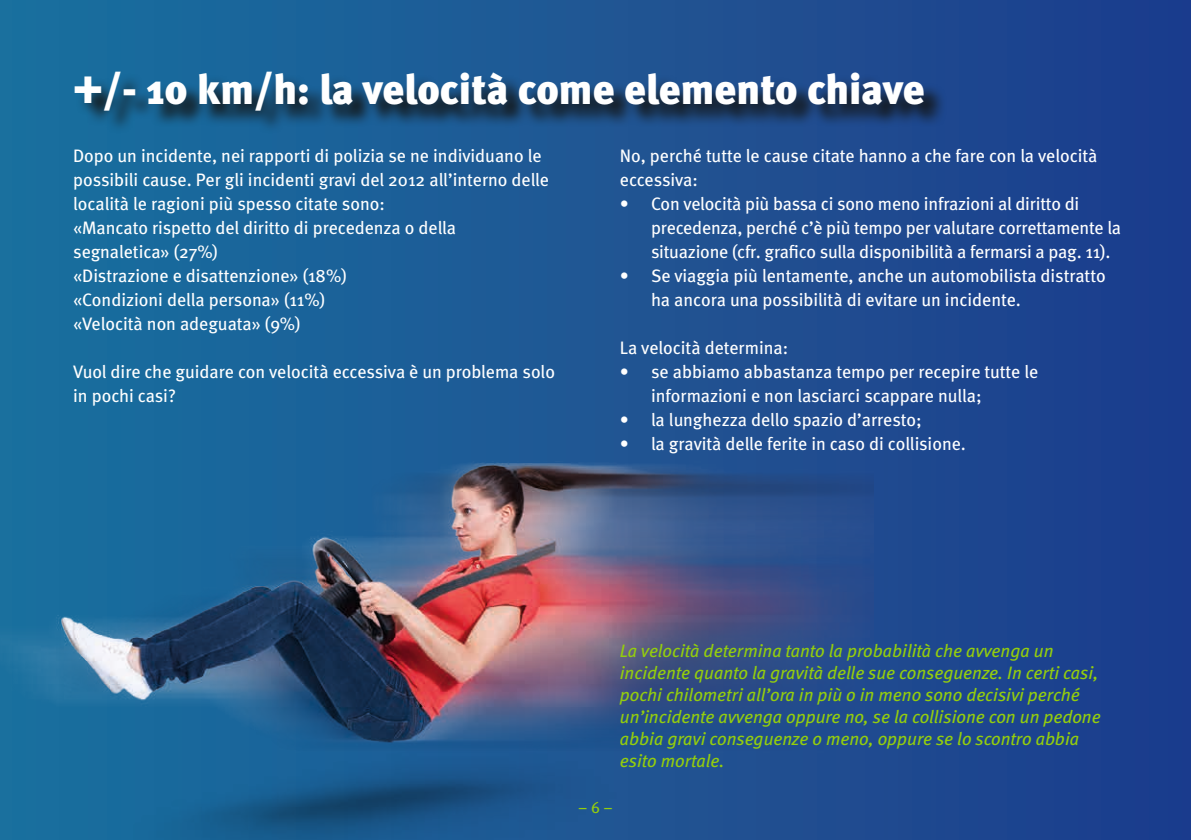
<style>
.page{position:relative;width:1191px;height:840px;background:#fff}
.page>*{position:absolute;margin:0;border:0;box-sizing:border-box;transform-origin:0 0}
.t1{font:900 42px "Meta";color:#fff}
.t2{font:18px/24px "Meta";letter-spacing:-.005em;color:#fff}
.t3{font:italic 18px/22px "Meta";color:#94ce0d}
.t4{font:16px "Meta";color:#94ce0d}
</style>
<div class="page">
<div style="left:0;top:0;width:1191px;height:839px;background:linear-gradient(to right,#1a709e,#1f3c8b)"></div>
<img style="left:0;top:415px;width:873px;height:424px">
<svg style="left:76px;top:74px;width:871px;height:60px;background:#1a4a79"></svg>
<h1 class="t1" style="left:73px;top:64px;width:853px">+/- 10 km/h: la velocità come elemento chiave</h1>
<p class="t2" style="left:73px;top:143px;width:477px">Dopo un incidente, nei rapporti di polizia se ne individuano le possibili cause. Per gli incidenti gravi del 2012 all’interno delle località le ragioni più spesso citate sono:<br>«Mancato rispetto del diritto di precedenza o della segnaletica» (27%)<br>«Distrazione e disattenzione» (18%)<br>«Condizioni della persona» (11%)<br>«Velocità non adeguata» (9%)</p>
<p class="t2" style="left:73px;top:359px;width:483px">Vuol dire che guidare con velocità eccessiva è un problema solo in pochi casi?</p>
<p class="t2" style="left:620px;top:143px;width:479px">No, perché tutte le cause citate hanno a che fare con la velocità eccessiva:</p>
<p class="t2" style="left:651px;top:191px;width:471px;text-indent:-31px">• Con velocità più bassa ci sono meno infrazioni al diritto di precedenza, perché c’è più tempo per valutare correttamente la situazione (cfr. grafico sulla disponibilità a fermarsi a pag. 11).</p>
<p class="t2" style="left:651px;top:263px;width:456px;text-indent:-31px">• Se viaggia più lentamente, anche un automobilista distratto ha ancora una possibilità di evitare un incidente.</p>
<p class="t2" style="left:620px;top:335px;width:170px">La velocità determina:</p>
<p class="t2" style="left:651px;top:359px;width:389px;text-indent:-31px">• se abbiamo abbastanza tempo per recepire tutte le informazioni e non lasciarci scappare nulla;</p>
<p class="t2" style="left:620px;top:407px;width:303px">• la lunghezza dello spazio d’arresto;</p>
<p class="t2" style="left:620px;top:431px;width:348px">• la gravità delle ferite in caso di collisione.</p>
<p class="t3" style="left:620px;top:639px;width:482px">La velocità determina tanto la probabilità che avvenga un incidente quanto la gravità delle sue conseguenze. In certi casi, pochi chilometri all’ora in più o in meno sono decisivi perché un’incidente avvenga oppure no, se la collisione con un pedone abbia gravi conseguenze o meno, oppure se lo scontro abbia esito mortale.</p>
<p class="t4" style="left:578px;top:797px;width:36px">– 6 –</p>
</div>
